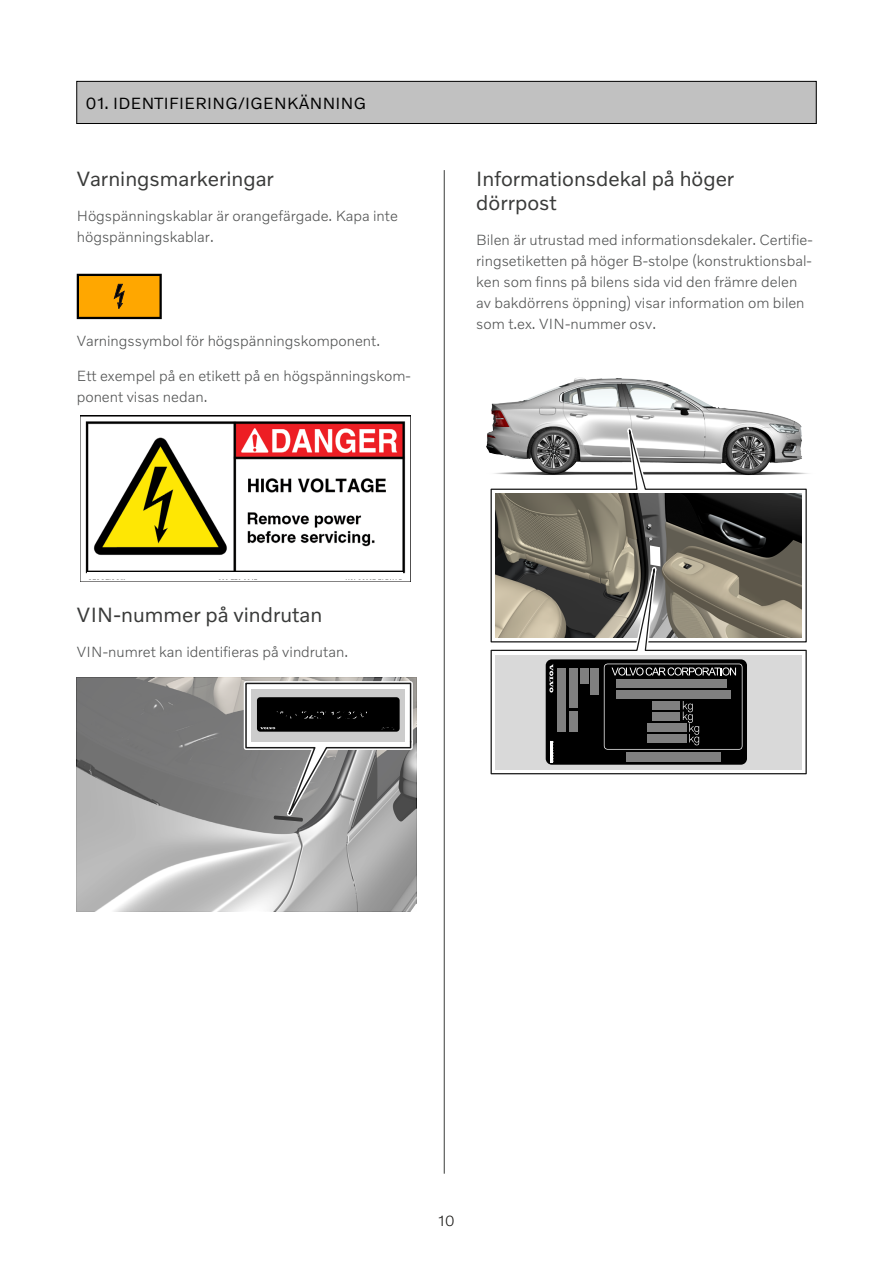
<style>
.page{position:relative;width:893px;height:1263px;background:#fff}
.page>*{position:absolute;margin:0;border:0;box-sizing:border-box;transform-origin:0 0}
.t1{font:21px/24px "Volvo Novum";color:#3a3b3a}
.t2{font:16.5px "Volvo Novum";letter-spacing:.02em;color:#000}
.t3{font:300 15px/21px "Volvo Novum";color:#545555}
.t4{font:300 15px "Volvo Novum";color:#181715}
</style>
<div class="page">
<div style="left:77px;top:81px;width:739px;height:42px;background:#c1c1c1"></div>
<div style="left:77px;top:81px;width:739px;height:43px;border:1px solid #000"></div>
<hr style="left:444px;top:170px;width:1px;height:1004px;background:#3a3b3a">
<svg style="left:77px;top:274px;width:85px;height:45px;background:#d48b01"></svg>
<img style="left:80px;top:416px;width:331px;height:166px">
<div style="left:87px;top:572px;width:316px;height:7px;background:#fff"></div>
<svg style="left:77px;top:678px;width:339px;height:233px;background:#a0a0a0"></svg>
<svg style="left:241px;top:679px;width:174px;height:191px;background:#919191"></svg>
<svg style="left:487px;top:378px;width:321px;height:96px"></svg>
<svg style="left:490px;top:412px;width:317px;height:74px"></svg>
<svg style="left:490px;top:486px;width:317px;height:58px;background:#5f5d57"></svg>
<svg style="left:490px;top:544px;width:317px;height:231px"></svg>
<div style="left:495px;top:655px;width:307px;height:114px;background:#d9d9d9"></div>
<svg style="left:650px;top:545px;width:10px;height:21px"></svg>
<div style="left:546px;top:659px;width:201px;height:106px;background:#000;border-radius:6px"></div>
<svg style="left:550px;top:741px;width:4px;height:21px"></svg>
<svg style="left:549px;top:664px;width:4px;height:28px"></svg>
<div style="left:591px;top:668px;width:8px;height:26px;background:#808080"></div>
<div style="left:580px;top:668px;width:9px;height:16px;background:#808080"></div>
<div style="left:569px;top:668px;width:9px;height:40px;background:#808080"></div>
<div style="left:557px;top:668px;width:9px;height:64px;background:#808080"></div>
<div style="left:569px;top:711px;width:9px;height:20px;background:#808080"></div>
<hr style="left:551px;top:741px;width:2px;height:21px;background:#fff">
<svg style="left:604px;top:664px;width:138px;height:98px"></svg>
<p class="t2" style="left:86px;top:93px;width:282px">01. IDENTIFIERING/IGENKÄNNING</p>
<h1 class="t1" style="left:77px;top:166px;width:199px">Varningsmarkeringar</h1>
<p class="t3" style="left:77px;top:205px;width:323px">Högspänningskablar är orangefärgade. Kapa inte högspänningskablar.</p>
<p class="t3" style="left:77px;top:330px;width:305px">Varningssymbol för högspänningskomponent.</p>
<p class="t3" style="left:77px;top:364px;width:336px">Ett exempel på en etikett på en högspänningskom&shy;ponent visas nedan.</p>
<h1 class="t1" style="left:476px;top:166px;width:260px">Informationsdekal på höger dörrpost</h1>
<p class="t3" style="left:476px;top:229px;width:338px">Bilen är utrustad med informationsdekaler. Certifie&shy;ringsetiketten på höger B-stolpe (konstruktionsbal&shy;ken som finns på bilens sida vid den främre delen av bakdörrens öppning) visar information om bilen som t.ex. VIN-nummer osv.</p>
<h1 class="t1" style="left:77px;top:602px;width:247px">VIN-nummer på vindrutan</h1>
<p class="t3" style="left:77px;top:640px;width:273px">VIN-numret kan identifieras på vindrutan.</p>
<p class="t4" style="left:438px;top:1211px;width:18px">10</p>
</div>
